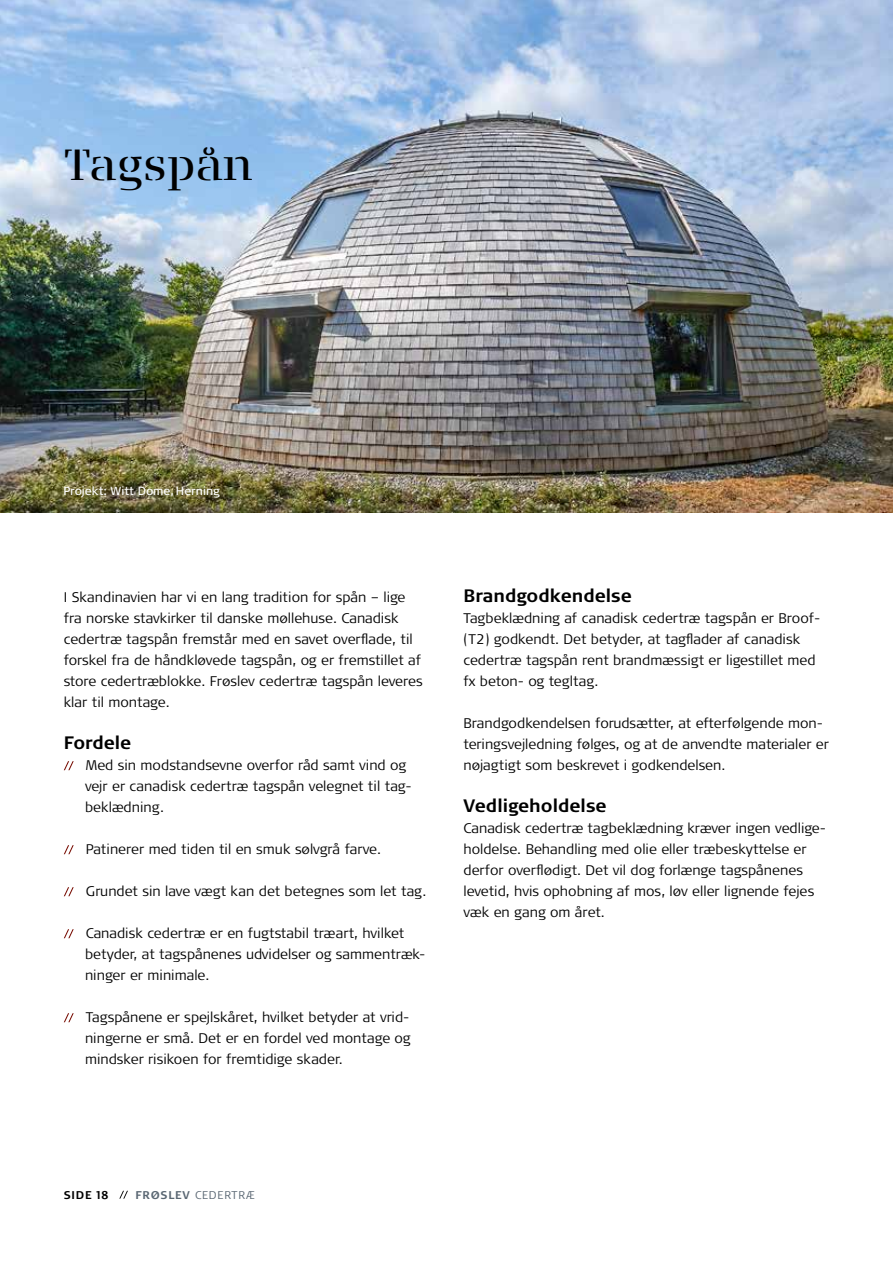
<style>
.page{position:relative;width:893px;height:1263px;background:#fff}
.page>*{position:absolute;margin:0;border:0;box-sizing:border-box;transform-origin:0 0}
.t1{font:43.5px "Signa Serif Stencil Pro";letter-spacing:-.005em;color:#000}
.t2{font:700 18px "Signa Pro";color:#000}
.t3{font:300 13.95px/21px "Signa Pro";color:#000}
.t4{font:11.7px "Signa Pro";color:#fff}
.t5{font:300 11.25px "Signa Pro";letter-spacing:.07em;color:#5a6773}
.t6{font:700 11.25px "Signa Pro";color:#000}
.s1{font-weight:700}
</style>
<div class="page">
<svg style="left:119px;top:1191px;width:9px;height:8px"></svg>
<img style="left:0;top:0;width:893px;height:512px">
<svg style="left:64px;top:761px;width:10px;height:9px"></svg>
<svg style="left:64px;top:845px;width:10px;height:9px"></svg>
<svg style="left:64px;top:887px;width:10px;height:9px"></svg>
<svg style="left:64px;top:929px;width:10px;height:9px"></svg>
<svg style="left:64px;top:1013px;width:10px;height:9px"></svg>
<h1 class="t1" style="left:64px;top:135px;width:191px">Tagspån</h1>
<p class="t4" style="left:63px;top:482px;width:158px">Projekt: Witt Dome, Herning</p>
<p class="t3" style="left:64px;top:586px;width:361px">I Skandinavien har vi en lang tradition for spån – lige fra norske stavkirker til danske møllehuse. Canadisk cedertræ tagspån fremstår med en savet overflade, til forskel fra de håndkløvede tagspån, og er fremstillet af store cedertræblokke. Frøslev cedertræ tagspån leveres klar til montage.</p>
<p class="t2" style="left:64px;top:730px;width:69px">Fordele</p>
<p class="t3" style="left:85px;top:754px;width:326px">Med sin modstandsevne overfor råd samt vind og vejr er canadisk cedertræ tagspån velegnet til tag&shy;beklædning.</p>
<p class="t3" style="left:86px;top:838px;width:297px">Patinerer med tiden til en smuk sølvgrå farve.</p>
<p class="t3" style="left:86px;top:880px;width:342px">Grundet sin lave vægt kan det betegnes som let tag.</p>
<p class="t3" style="left:85px;top:922px;width:342px">Canadisk cedertræ er en fugtstabil træart, hvilket betyder, at tagspånenes udvidelser og sammentræk&shy;ninger er minimale.</p>
<p class="t3" style="left:85px;top:1006px;width:327px;text-align:justify">Tagspånene er spejlskåret, hvilket betyder at vrid&shy;ningerne er små. Det er en fordel ved montage og mindsker risikoen for fremtidige skader.</p>
<p class="t2" style="left:463px;top:583px;width:170px">Brandgodkendelse</p>
<p class="t3" style="left:463px;top:607px;width:358px">Tagbeklædning af canadisk cedertræ tagspån er Broof-(T2) godkendt. Det betyder, at tagflader af canadisk cedertræ tagspån rent brandmæssigt er ligestillet med fx beton- og tegltag.</p>
<p class="t3" style="left:463px;top:712px;width:367px">Brandgodkendelsen forudsætter, at efterfølgende mon&shy;teringsvejledning følges, og at de anvendte materialer er nøjagtigt som beskrevet i godkendelsen.</p>
<p class="t2" style="left:463px;top:793px;width:145px">Vedligeholdelse</p>
<p class="t3" style="left:463px;top:817px;width:362px">Canadisk cedertræ tagbeklædning kræver ingen vedlige&shy;holdelse. Behandling med olie eller træbeskyttelse er derfor overflødigt. Det vil dog forlænge tagspånenes levetid, hvis ophobning af mos, løv eller lignende fejes væk en gang om året.</p>
<p class="t6" style="left:64px;top:1187px;width:46px">SIDE 18</p>
<p class="t5" style="left:135px;top:1187px;width:121px"><span class="s1">FRØSLEV</span> CEDERTRÆ</p>
</div>
